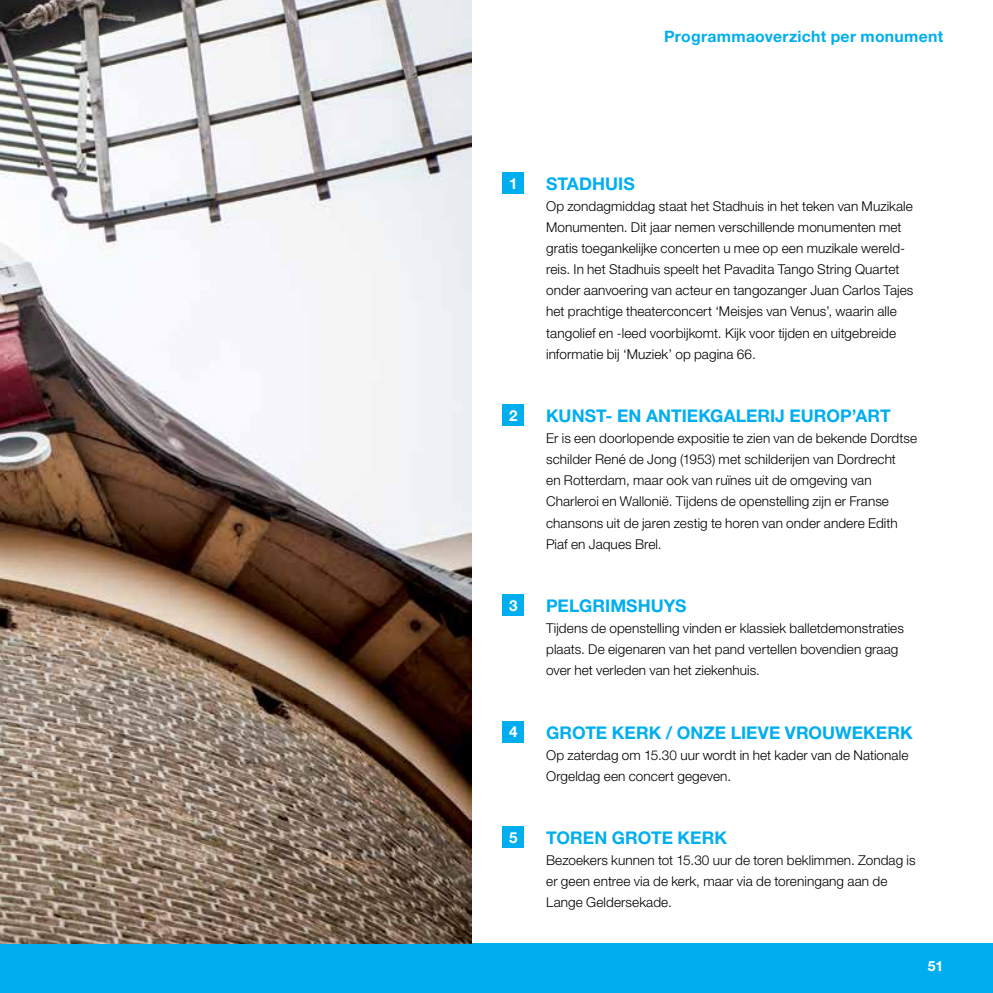
<style>
.page{position:relative;width:993px;height:993px;background:#fff}
.page>*{position:absolute;margin:0;border:0;box-sizing:border-box;transform-origin:0 0}
.t1{font:700 17.5px "Helvetica Neue LT Std";color:#00aeef}
.t2{font:700 15.75px "Helvetica Neue LT Std";letter-spacing:.02em;color:#00aeef}
.t3{font:700 15.22px "Helvetica Neue LT Std";color:#fff}
.t4{font:700 14px "Helvetica Neue LT Std";color:#fff}
.t5{font:300 13.65px/21px "Helvetica Neue LT Std";letter-spacing:.005em;color:#000}
</style>
<div class="page">
<div style="left:0;top:943px;width:992px;height:49px;background:#00aeef"></div>
<img style="left:0;top:0;width:471px;height:943px">
<div style="left:502px;top:172px;width:21px;height:21px;background:#00aeef"></div>
<div style="left:502px;top:404px;width:21px;height:21px;background:#00aeef"></div>
<div style="left:502px;top:594px;width:21px;height:21px;background:#00aeef"></div>
<div style="left:502px;top:721px;width:21px;height:21px;background:#00aeef"></div>
<div style="left:502px;top:826px;width:21px;height:21px;background:#00aeef"></div>
<p class="t2" style="left:664px;top:27px;width:280px">Programmaoverzicht per monument</p>
<p class="t3" style="left:509px;top:174px;width:10px">1</p>
<p class="t1" style="left:546px;top:173px;width:90px">STADHUIS</p>
<p class="t5" style="left:546px;top:195px;width:369px">Op zondagmiddag staat het Stadhuis in het teken van Muzikale Monumenten. Dit jaar nemen verschillende monumenten met gratis toegankelijke concerten u mee op een muzikale wereld&shy;reis. In het Stadhuis speelt het Pavadita Tango String Quartet onder aanvoering van acteur en tangozanger Juan Carlos Tajes het prachtige theaterconcert ‘Meisjes van Venus’, waarin alle tangolief en -leed voorbijkomt. Kijk voor tijden en uitgebreide informatie bij ‘Muziek’ op pagina 66.</p>
<p class="t3" style="left:509px;top:406px;width:10px">2</p>
<p class="t1" style="left:546px;top:405px;width:346px">KUNST- EN ANTIEKGALERIJ EUROP’ART</p>
<p class="t5" style="left:546px;top:427px;width:372px">Er is een doorlopende expositie te zien van de bekende Dordtse schilder René de Jong (1953) met schilderijen van Dordrecht<br>en Rotterdam, maar ook van ruïnes uit de omgeving van Charleroi en Wallonië. Tijdens de openstelling zijn er Franse chansons uit de jaren zestig te horen van onder andere Edith Piaf en Jaques Brel.</p>
<p class="t3" style="left:509px;top:595px;width:10px">3</p>
<p class="t1" style="left:546px;top:594px;width:142px">PELGRIMSHUYS</p>
<p class="t5" style="left:546px;top:617px;width:359px">Tijdens de openstelling vinden er klassiek balletdemonstraties plaats. De eigenaren van het pand vertellen bovendien graag over het verleden van het ziekenhuis.</p>
<p class="t3" style="left:509px;top:722px;width:10px">4</p>
<p class="t1" style="left:546px;top:721px;width:368px">GROTE KERK / ONZE LIEVE VROUWEKERK</p>
<p class="t5" style="left:546px;top:743px;width:363px">Op zaterdag om 15.30 uur wordt in het kader van de Nationale<br>Orgeldag een concert gegeven.</p>
<p class="t3" style="left:509px;top:827px;width:10px">5</p>
<p class="t1" style="left:546px;top:826px;width:182px">TOREN GROTE KERK</p>
<p class="t5" style="left:546px;top:849px;width:371px">Bezoekers kunnen tot 15.30 uur de toren beklimmen. Zondag is er geen entree via de kerk, maar via de toreningang aan de<br>Lange Geldersekade.</p>
<p class="t4" style="left:927px;top:956px;width:17px">51</p>
</div>
